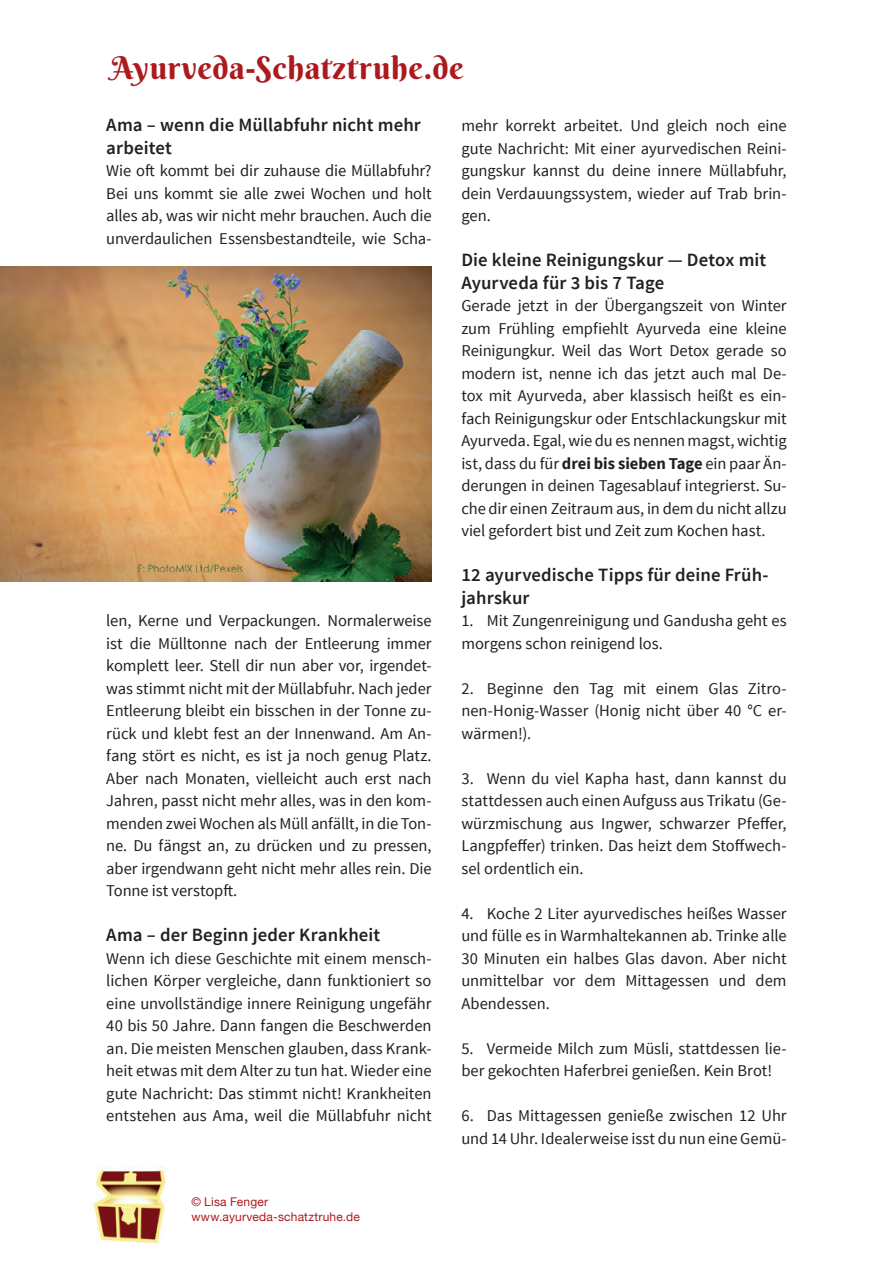
<style>
.page{position:relative;width:893px;height:1263px;background:#fff}
.page>*{position:absolute;margin:0;border:0;box-sizing:border-box;transform-origin:0 0}
.t1{font:31.5px "Berkshire Swash";letter-spacing:.015em;color:#ac1a1e}
.t2{font:600 18.75px/22.5px "Source Sans Pro";letter-spacing:.005em;color:#231f20}
.t3{font:16.5px/22.5px "Source Sans Pro";letter-spacing:-.005em;color:#231f20;text-align:justify}
.t4{font:12px/14.4px "Helvetica Neue";letter-spacing:.015em;color:#ac1a1e}
.s1{font-weight:700}
</style>
<div class="page">
<img style="left:0;top:266px;width:432px;height:315px">
<img style="left:93px;top:1167px;width:73px;height:77px">
<h1 class="t1" style="left:111px;top:48px;width:355px">Ayurveda-Schatztruhe.de</h1>
<p class="t2" style="left:106px;top:114px;width:316px">Ama – wenn die Müllabfuhr nicht mehr arbeitet</p>
<p class="t3" style="left:106px;top:160px;width:327px">Wie oft kommt bei dir zuhause die Müllabfuhr?<br>Bei uns kommt sie alle zwei Wochen und holt alles ab, was wir nicht mehr brauchen. Auch die unverdaulichen Essensbestandteile, wie Scha-</p>
<p class="t3" style="left:106px;top:610px;width:327px">len, Kerne und Verpackungen. Normalerweise ist die Mülltonne nach der Entleerung immer komplett leer. Stell dir nun aber vor, irgendet&shy;was stimmt nicht mit der Müllabfuhr. Nach jeder Entleerung bleibt ein bisschen in der Tonne zu&shy;rück und klebt fest an der Innenwand. Am An&shy;fang stört es nicht, es ist ja noch genug Platz.<br>Aber nach Monaten, vielleicht auch erst nach Jahren, passt nicht mehr alles, was in den kom&shy;menden zwei Wochen als Müll anfällt, in die Ton&shy;ne. Du fängst an, zu drücken und zu pressen, aber irgendwann geht nicht mehr alles rein. Die Tonne ist verstopft.</p>
<p class="t2" style="left:106px;top:924px;width:276px">Ama – der Beginn jeder Krankheit</p>
<p class="t3" style="left:106px;top:947px;width:327px">Wenn ich diese Geschichte mit einem mensch&shy;lichen Körper vergleiche, dann funktioniert so eine unvollständige innere Reinigung ungefähr 40 bis 50 Jahre. Dann fangen die Beschwerden an. Die meisten Menschen glauben, dass Krank&shy;heit etwas mit dem Alter zu tun hat. Wieder eine gute Nachricht: Das stimmt nicht! Krankheiten entstehen aus Ama, weil die Müllabfuhr nicht</p>
<p class="t4" style="left:191px;top:1195px;width:170px">© Lisa Fenger www.ayurveda-schatztruhe.de</p>
<p class="t3" style="left:461px;top:115px;width:327px">mehr korrekt arbeitet. Und gleich noch eine gute Nachricht: Mit einer ayurvedischen Reini&shy;gungskur kannst du deine innere Müllabfuhr, dein Verdauungssystem, wieder auf Trab brin&shy;gen.</p>
<p class="t2" style="left:461px;top:249px;width:306px">Die kleine Reinigungskur — Detox mit<br>Ayurveda für 3 bis 7 Tage</p>
<p class="t3" style="left:461px;top:295px;width:327px">Gerade jetzt in der Übergangszeit von Winter zum Frühling empfiehlt Ayurveda eine kleine Reinigungkur. Weil das Wort Detox gerade so modern ist, nenne ich das jetzt auch mal De&shy;tox mit Ayurveda, aber klassisch heißt es ein&shy;fach Reinigungskur oder Entschlackungskur mit Ayurveda. Egal, wie du es nennen magst, wichtig ist, dass du für <span class="s1">drei bis sieben Tage</span> ein paar Än&shy;derungen in deinen Tagesablauf integrierst. Su&shy;che dir einen Zeitraum aus, in dem du nicht allzu viel gefordert bist und Zeit zum Kochen hast.</p>
<p class="t2" style="left:461px;top:564px;width:309px">12 ayurvedische Tipps für deine Früh&shy;jahrskur</p>
<p class="t3" style="left:461px;top:610px;width:327px">1. Mit Zungenreinigung und Gandusha geht es morgens schon reinigend los.</p>
<p class="t3" style="left:461px;top:677px;width:327px">2. Beginne den Tag mit einem Glas Zitro&shy;nen-Honig-Wasser (Honig nicht über 40 °C er&shy;wärmen!).</p>
<p class="t3" style="left:461px;top:767px;width:327px">3. Wenn du viel Kapha hast, dann kannst du stattdessen auch einen Aufguss aus Trikatu (Ge&shy;würzmischung aus Ingwer, schwarzer Pfeffer, Langpfeffer) trinken. Das heizt dem Stoffwech&shy;sel ordentlich ein.</p>
<p class="t3" style="left:461px;top:902px;width:327px">4. Koche 2 Liter ayurvedisches heißes Wasser und fülle es in Warmhaltekannen ab. Trinke alle 30 Minuten ein halbes Glas davon. Aber nicht unmittelbar vor dem Mittagessen und dem Abendessen.</p>
<p class="t3" style="left:461px;top:1037px;width:327px">5. Vermeide Milch zum Müsli, stattdessen lie&shy;ber gekochten Haferbrei genießen. Kein Brot!</p>
<p class="t3" style="left:461px;top:1105px;width:327px">6. Das Mittagessen genieße zwischen 12 Uhr und 14 Uhr. Idealerweise isst du nun eine Gemü-</p>
</div>
